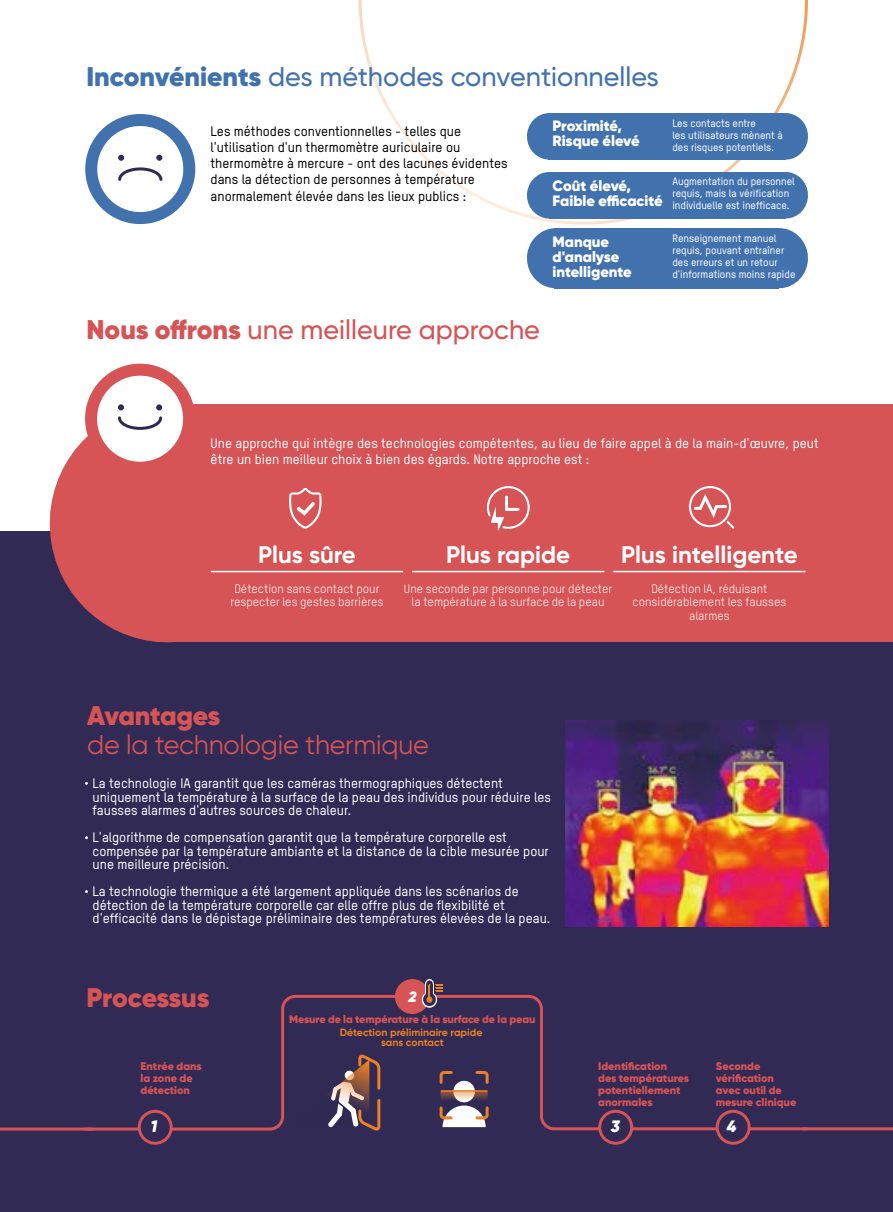
<style>
.page{position:relative;width:893px;height:1212px;background:#fff}
.page>*{position:absolute;margin:0;border:0;box-sizing:border-box;transform-origin:0 0}
.t1{font:500 27px "Gilroy";color:#4272ae}
.t2{font:500 27px "Gilroy";color:#d65356}
.t3{font:27px "Gilroy";letter-spacing:-.01em;color:#d65356}
.t4{font:900 27px "Gilroy";letter-spacing:-.01em;color:#d65356}
.t5{font:700 24px "Gilroy";color:#fff}
.t6{font:italic 900 16.5px "Gilroy";color:#fff}
.t7{font:900 15px/15px "Gilroy";color:#fff}
.t8{font:italic 900 15px "Gilroy";color:#fff}
.t9{font:500 13.5px/13.5px "TSTARPRO";color:#fff}
.t10{font:500 13.5px/16.2px "TSTARPRO";color:#000}
.t11{font:12px/13.5px "TSTARPRO";color:#fff;text-align:center}
.t12{font:900 11.1px/12px "Gilroy";color:#d65356}
.t13{font:900 10.95px "Gilroy";letter-spacing:-.005em;color:#d65356}
.t14{font:500 10.5px/12px "TSTARPRO";color:#fff}
.t15{font:700 10.5px/10.5px "Gilroy";color:#eb8026;text-align:center}
.s1{font-weight:900}
.s2{font-size:11.1px}
</style>
<div class="page">
<div style="left:0;top:531px;width:893px;height:681px;background:#302a54"></div>
<img style="left:566px;top:720px;width:262px;height:206px">
<svg style="left:49px;top:396px;width:144px;height:247px;fill:#d65356"></svg>
<div style="left:168px;top:404px;width:725px;height:238px;background:#d65356"></div>
<svg style="left:359px;top:0;width:449px;height:225px"></svg>
<svg style="left:525px;top:111px;width:48px;height:50px"></svg>
<div style="left:548px;top:113px;width:238px;height:47px;background:#4272ae"></div>
<svg style="left:761px;top:111px;width:47px;height:50px"></svg>
<svg style="left:525px;top:170px;width:48px;height:50px"></svg>
<div style="left:549px;top:172px;width:237px;height:47px;background:#4272ae"></div>
<svg style="left:761px;top:170px;width:47px;height:50px"></svg>
<svg style="left:527px;top:228px;width:60px;height:61px"></svg>
<svg style="left:748px;top:228px;width:60px;height:61px"></svg>
<div style="left:554px;top:228px;width:225px;height:60px;background:#4272ae"></div>
<svg style="left:91px;top:370px;width:98px;height:98px"></svg>
<div style="left:85px;top:364px;width:110px;height:110px;border:12px solid #d65356;border-radius:50%"></div>
<svg style="left:116px;top:404px;width:48px;height:27px"></svg>
<svg style="left:91px;top:120px;width:98px;height:98px"></svg>
<div style="left:85px;top:114px;width:110px;height:110px;border:12px solid #4272ae;border-radius:50%"></div>
<svg style="left:117px;top:155px;width:47px;height:27px"></svg>
<svg style="left:82px;top:994px;width:727px;height:137px"></svg>
<hr style="left:803px;top:1127px;width:90px;height:3px;background:#d65356">
<hr style="left:0;top:1127px;width:92px;height:3px;background:#d65356">
<div style="left:139px;top:1111px;width:32px;height:32px;background:#302a54;border-radius:50%"></div>
<div style="left:138px;top:1110px;width:35px;height:35px;border:3px solid #d65356;border-radius:50%"></div>
<div style="left:600px;top:1111px;width:32px;height:32px;background:#302a54;border-radius:50%"></div>
<div style="left:598px;top:1110px;width:35px;height:35px;border:3px solid #d65356;border-radius:50%"></div>
<div style="left:717px;top:1111px;width:32px;height:32px;background:#302a54;border-radius:50%"></div>
<div style="left:716px;top:1110px;width:35px;height:35px;border:3px solid #d65356;border-radius:50%"></div>
<svg style="left:288px;top:1055px;width:94px;height:76px"></svg>
<svg style="left:438px;top:1069px;width:52px;height:58px"></svg>
<hr style="left:441px;top:1090px;width:46px;height:2px;background:#eb8026">
<div style="left:395px;top:979px;width:35px;height:35px;background:#d65356;border-radius:50%"></div>
<svg style="left:422px;top:992px;width:15px;height:16px"></svg>
<svg style="left:425px;top:979px;width:9px;height:9px"></svg>
<div style="left:425px;top:983px;width:9px;height:13px;background:#fff"></div>
<svg style="left:423px;top:993px;width:13px;height:13px"></svg>
<div style="left:426px;top:980px;width:7px;height:7px;background:#302a54;border-radius:50%"></div>
<svg style="left:426px;top:984px;width:3px;height:11px"></svg>
<div style="left:426px;top:996px;width:6px;height:7px;background:#eb8026;border-radius:50%"></div>
<svg style="left:429px;top:984px;width:14px;height:13px"></svg>
<hr style="left:614px;top:571px;width:191px;height:1px;background:#fff">
<hr style="left:413px;top:571px;width:191px;height:1px;background:#fff">
<hr style="left:211px;top:571px;width:192px;height:1px;background:#fff">
<svg style="left:486px;top:486px;width:44px;height:45px"></svg>
<svg style="left:289px;top:488px;width:33px;height:41px"></svg>
<div style="left:689px;top:486px;width:42px;height:41px;border:2px solid #fff;border-radius:50%"></div>
<svg style="left:692px;top:490px;width:43px;height:39px"></svg>
<h1 class="t1" style="left:86px;top:59px;width:574px"><span class="s1">Inconvénients</span> des méthodes conventionnelles</h1>
<p class="t10" style="left:211px;top:122px;width:298px">Les méthodes conventionnelles - telles que l'utilisation d'un thermomètre auriculaire ou thermomètre à mercure - ont des lacunes évidentes dans la détection de personnes à température anormalement élevée dans les lieux publics :</p>
<p class="t7" style="left:552px;top:119px;width:89px">Proximité,<br>Risque élevé</p>
<p class="t14" style="left:672px;top:116px;width:112px">Les contacts entre<br>les utilisateurs mènent à des risques potentiels.</p>
<p class="t7" style="left:552px;top:178px;width:112px">Coût élevé,<br>Faible efficacité</p>
<p class="t14" style="left:672px;top:175px;width:124px">Augmentation du personnel requis, mais la vérification individuelle est inefficace.</p>
<p class="t7" style="left:552px;top:234px;width:81px">Manque d'analyse intelligente</p>
<p class="t14" style="left:672px;top:231px;width:125px">Renseignement manuel requis, pouvant entraîner des erreurs et un retour d'informations moins rapide</p>
<h1 class="t2" style="left:86px;top:313px;width:455px"><span class="s1">Nous offrons</span> une meilleure approche</h1>
<p class="t9" style="left:211px;top:434px;width:610px;line-height:16.2px">Une approche qui intègre des technologies compétentes, au lieu de faire appel à de la main-d'œuvre, peut être un bien meilleur choix à bien des égards. Notre approche est :</p>
<h2 class="t5" style="left:258px;top:540px;width:99px">Plus sûre</h2>
<p class="t11" style="left:230px;top:581px;width:155px">Détection sans contact pour respecter les gestes barrières</p>
<h2 class="t5" style="left:446px;top:540px;width:126px">Plus rapide</h2>
<p class="t11" style="left:404px;top:581px;width:210px">Une seconde par personne pour détecter la température à la surface de la peau</p>
<h2 class="t5" style="left:621px;top:540px;width:178px">Plus intelligente</h2>
<p class="t11" style="left:633px;top:581px;width:155px">Détection IA, réduisant considérablement les fausses alarmes</p>
<h1 class="t4" style="left:87px;top:698px;width:135px">Avantages</h1>
<h1 class="t3" style="left:87px;top:728px;width:343px">de la technologie thermique</h1>
<p class="t9" style="left:93px;top:776px;width:460px">La technologie IA garantit que les caméras thermographiques détectent uniquement la température à la surface de la peau des individus pour réduire les fausses alarmes d'autres sources de chaleur.</p>
<p class="t9" style="left:93px;top:830px;width:458px">L'algorithme de compensation garantit que la température corporelle est compensée par la température ambiante et la distance de la cible mesurée pour une meilleure précision.</p>
<p class="t9" style="left:93px;top:884px;width:459px">La technologie thermique a été largement appliquée dans les scénarios de détection de la température corporelle car elle offre plus de flexibilité et d'efficacité dans le dépistage préliminaire des températures élevées de la peau.</p>
<h1 class="t4" style="left:86px;top:980px;width:125px">Processus</h1>
<p class="t8" style="left:408px;top:987px;width:10px">2</p>
<p class="t13" style="left:289px;top:1012px;width:248px">Mesure de la température à la surface de la <span class="s2">peau</span></p>
<p class="t15" style="left:340px;top:1027px;width:144px">Détection préliminaire rapide sans contact</p>
<p class="t12" style="left:141px;top:1060px;width:63px">Entrée dans la zone de détection</p>
<p class="t12" style="left:598px;top:1060px;width:93px">Identification<br>des températures potentiellement anormales</p>
<p class="t12" style="left:716px;top:1060px;width:82px">Seconde vérification avec outil de mesure clinique</p>
<p class="t6" style="left:151px;top:1116px;width:8px">1</p>
<p class="t6" style="left:611px;top:1116px;width:11px">3</p>
<p class="t6" style="left:727px;top:1116px;width:11px">4</p>
</div>
